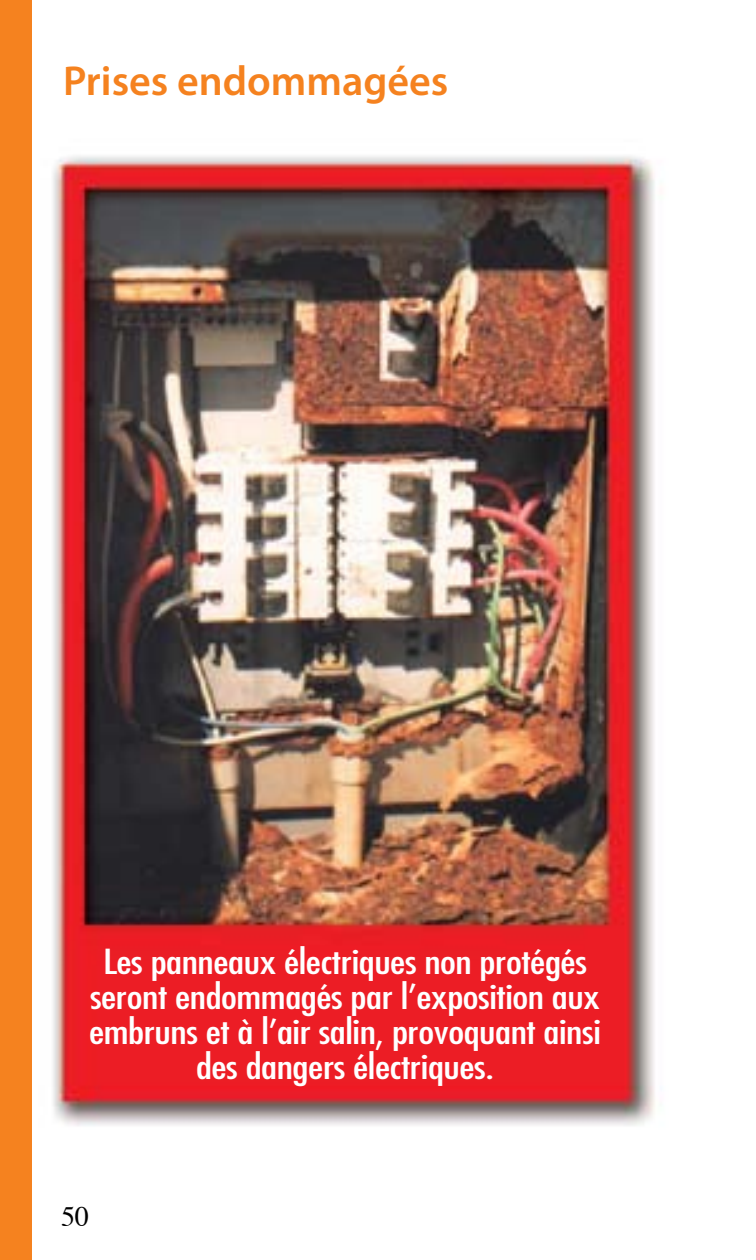
<style>
.page{position:relative;width:756px;height:1260px;background:#fff}
.page>*{position:absolute;margin:0;border:0;box-sizing:border-box;transform-origin:0 0}
.t1{font:600 42px "Myriad Pro";color:#f5821f}
.t2{font:condensed 33.6px/35px "Futura";letter-spacing:-.01em;color:#fff;text-align:center;scale:1.25 1}
.t3{font:28px "Times";color:#000}
</style>
<div class="page">
<img style="left:53px;top:156px;width:602px;height:970px">
<div style="left:0;top:0;width:32px;height:1260px;background:#f5821f"></div>
<p class="t1" style="left:63px;top:54px;width:387px">Prises endommagées</p>
<p class="t2" style="left:89px;top:943px;width:411px">Les panneaux électriques non protégés seront endommagés par l’exposition aux embruns et à l’air salin, provoquant ainsi des dangers électriques.</p>
<p class="t3" style="left:61px;top:1191px;width:29px">50</p>
</div>
